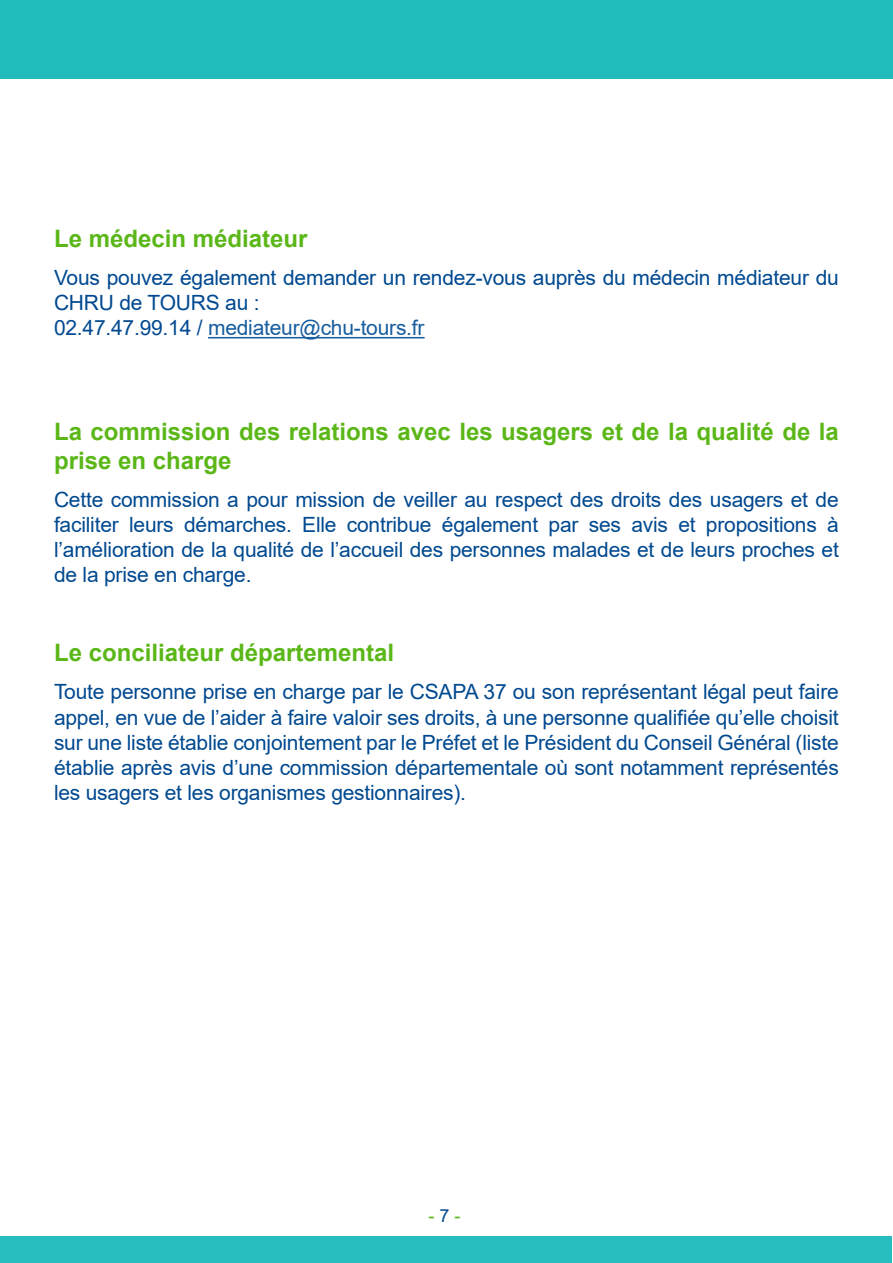
<style>
.page{position:relative;width:893px;height:1263px;background:#fff}
.page>*{position:absolute;margin:0;border:0;box-sizing:border-box;transform-origin:0 0}
.t1{font:700 24px/28.8px "Arial";color:#5bb718}
.Body_Text_2{font:21px/25.2px "Arial";letter-spacing:-.01em;color:#014990;text-align:justify}
.Body_Text_2-2{font:21px "Arial";letter-spacing:-.01em;color:#175d9e}
.t2{font:18px "Arial";color:#5bb718}
.s1{color:#014990}
</style>
<div class="page">
<hr style="left:208px;top:337px;width:217px;height:1px;background:#175d9e">
<div style="left:1px;top:1236px;width:891px;height:26px;background:#27bdbe"></div>
<div style="left:0;top:0;width:893px;height:79px;background:#21bdbd"></div>
<p class="t1" style="left:54px;top:225px;width:255px">Le médecin médiateur</p>
<p class="Body_Text_2" style="left:54px;top:265px;width:786px">Vous pouvez également demander un rendez-vous auprès du médecin médiateur du<br>CHRU de TOURS au :</p>
<p class="Body_Text_2-2" style="left:54px;top:314px;width:372px"><span class="s1">02.47.47.99.14 /</span> mediateur@chu-tours.fr</p>
<p class="t1" style="left:54px;top:417px;width:786px">La commission des relations avec les usagers et de la qualité de la prise en charge</p>
<p class="Body_Text_2" style="left:54px;top:486px;width:786px">Cette commission a pour mission de veiller au respect des droits des usagers et de faciliter leurs démarches. Elle contribue également par ses avis et propositions à l’amélioration de la qualité de l’accueil des personnes malades et de leurs proches et de la prise en charge.</p>
<p class="t1" style="left:54px;top:639px;width:342px">Le conciliateur départemental</p>
<p class="Body_Text_2" style="left:54px;top:679px;width:786px">Toute personne prise en charge par le CSAPA 37 ou son représentant légal peut faire appel, en vue de l’aider à faire valoir ses droits, à une personne qualifiée qu’elle choisit sur une liste établie conjointement par le Préfet et le Président du Conseil Général (liste établie après avis d’une commission départementale où sont notamment représentés les usagers et les organismes gestionnaires).</p>
<p class="t2" style="left:428px;top:1203px;width:34px">-<span class="s1">7</span>-</p>
</div>
